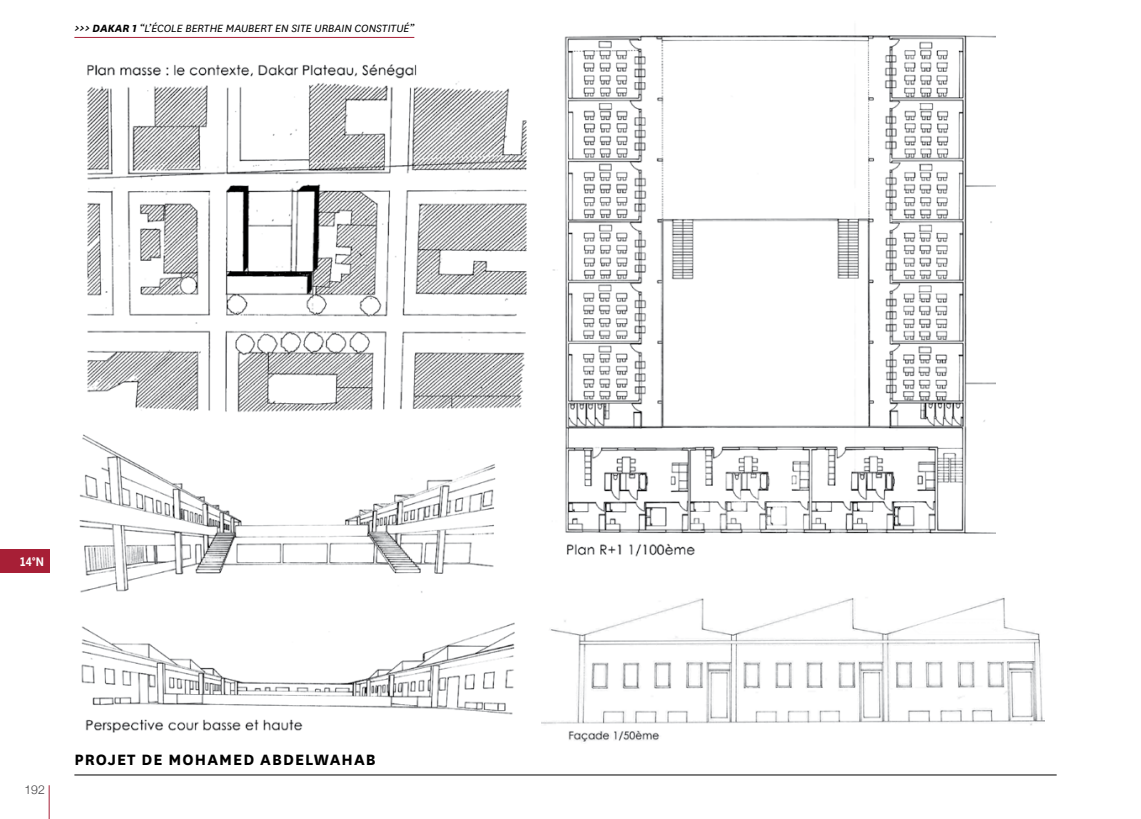
<style>
.page{position:relative;width:1141px;height:819px;background:#fff}
.page>*{position:absolute;margin:0;border:0;box-sizing:border-box;transform-origin:0 0}
.t1{font:700 17.5px "National";letter-spacing:.06em;color:#000}
.t2{font:italic 12.25px "National";color:#000}
.t3{font:700 12.25px "Lao UI";color:#fff;scale:.85 1}
.t4{font:300 12.25px "Helvetica Neue";color:#414042}
.s1{font-weight:700}
</style>
<div class="page">
<img style="left:542px;top:597px;width:502px;height:145px">
<img style="left:79px;top:64px;width:448px;height:669px">
<img style="left:553px;top:35px;width:442px;height:522px">
<hr style="left:49px;top:785px;width:1px;height:34px;background:#a71f36">
<div style="left:0;top:549px;width:50px;height:24px;background:#a71f36"></div>
<hr style="left:74px;top:774px;width:983px;height:1px;background:#000">
<hr style="left:74px;top:37px;width:340px;height:1px;background:#a71f36">
<p class="t2" style="left:74px;top:21px;width:341px"><span class="s1">&gt;&gt;&gt; DAKAR 1</span> “L’ÉCOLE BERTHE MAUBERT EN SITE URBAIN CONSTITUÉ”</p>
<p class="t3" style="left:20px;top:553px;width:30px">14°N</p>
<p class="t4" style="left:24px;top:782px;width:22px">192</p>
<h1 class="t1" style="left:74px;top:747px;width:303px">PROJET DE MOHAMED ABDELWAHAB</h1>
</div>
